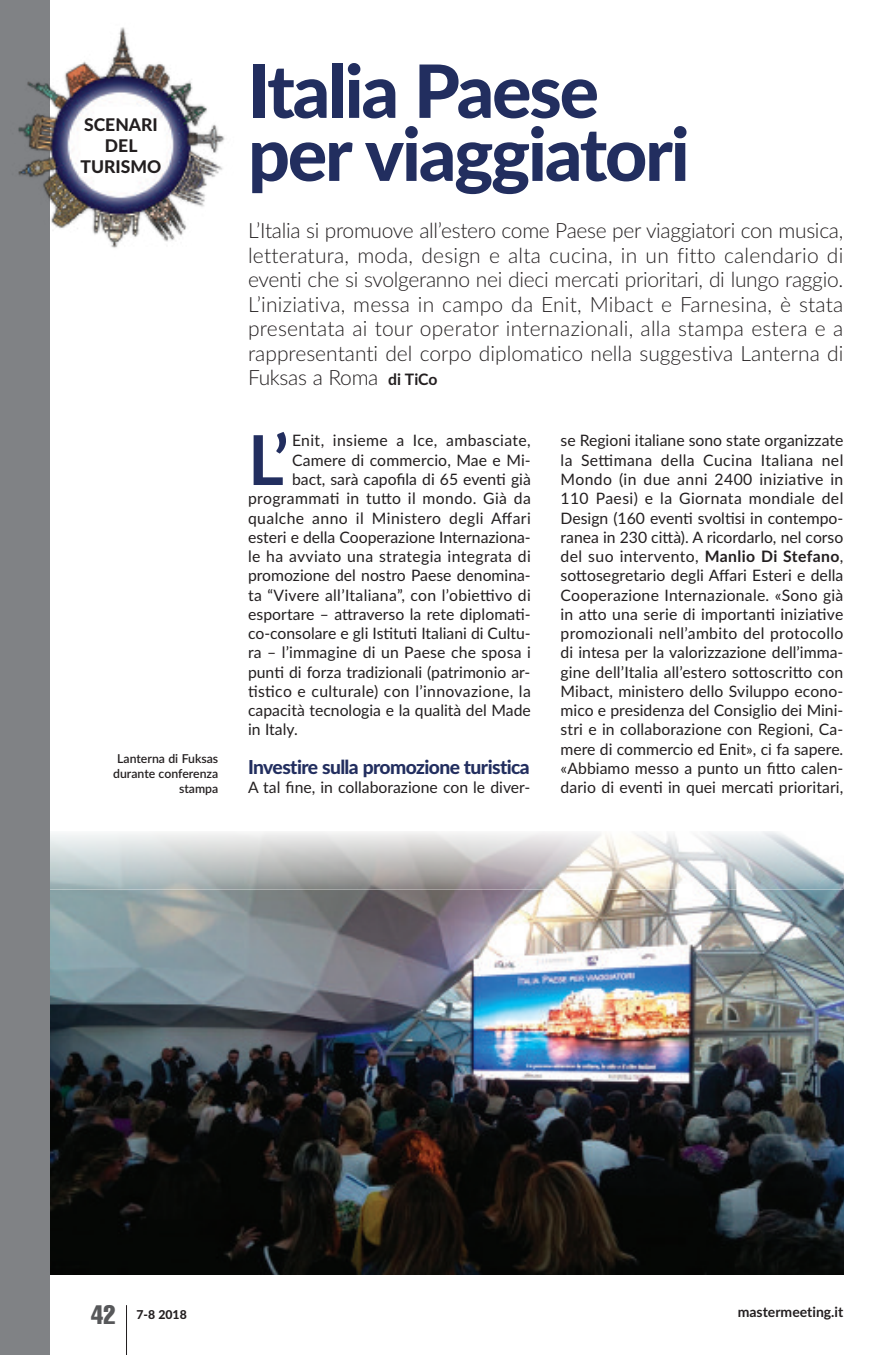
<style>
.page{position:relative;width:893px;height:1355px;background:#fff}
.page>*{position:absolute;margin:0;border:0;box-sizing:border-box;transform-origin:0 0}
.t1{font:800 73.5px/63px "Lato";letter-spacing:-.03em;color:#222e5f}
.t2{font:700 68.77px "Lato";color:#222e5f}
.t3{font:extra-condensed 26.25px "Helvetica";color:#57585a}
.t4{font:300 21px/24.5px "Lato";color:#231f20;text-align:justify}
.t5{font:800 19.25px "Lato";letter-spacing:-.035em;color:#222e5f}
.t6{font:800 17.5px/21px "Lato";color:#231f20;text-align:center}
.t7{font:15.75px/19.2px "Lato";letter-spacing:.005em;color:#231f20;text-align:justify}
.t8{font:15.75px "Lato";letter-spacing:.025em;color:#231f20}
.t9{font:700 14px "Lato";color:#231f20}
.t10{font:600 12.25px/14.9px "Lato";color:#231f20;text-align:right}
.t11{font:800 12.25px "Lato";color:#231f20}
.s1{font-weight:700;font-size:15.75px}
.s2{font-weight:700}
</style>
<div class="page">
<img style="left:50px;top:889px;width:793px;height:385px">
<svg style="left:50px;top:831px;width:793px;height:58px"></svg>
<hr style="left:126px;top:1305px;width:1px;height:49px;background:#231f20">
<div style="left:0;top:0;width:50px;height:1354px;background:#808285"></div>
<img style="left:18px;top:27px;width:207px;height:221px">
<p class="t6" style="left:81px;top:115px;width:82px">scenari del turismo</p>
<p class="t10" style="left:113px;top:751px;width:107px">Lanterna di Fuksas durante conferenza stampa</p>
<h1 class="t1" style="left:248px;top:61px;width:443px">italia Paese per viaggiatori</h1>
<p class="t4" style="left:248px;top:219px;width:597px">L’Italia si promuove all’estero come Paese per viaggiatori con musica, letteratura, moda, design e alta cucina, in un fitto calendario di eventi che si svolgeranno nei dieci mercati prioritari, di lungo raggio.<br>L’iniziativa, messa in campo da Enit, Mibact e Farnesina, è stata presentata ai tour operator internazionali, alla stampa estera e a rappresentanti del corpo diplomatico nella suggestiva Lanterna di Fuksas a Roma <span class="s1">di TiCo</span></p>
<h2 class="t2" style="left:248px;top:421px;width:42px">L’</h2>
<p class="t8" style="left:292px;top:432px;width:240px">Enit, insieme a Ice, ambasciate,</p>
<p class="t7" style="left:292px;top:450px;width:240px">Camere di commercio, Mae e Mi-</p>
<p class="t7" style="left:292px;top:470px;width:240px">bact, sarà capofila di 65 eventi già</p>
<p class="t8" style="left:248px;top:489px;width:284px">programmati in tutto il mondo. Già da</p>
<p class="t8" style="left:248px;top:509px;width:284px">qualche anno il Ministero degli Affari</p>
<p class="t7" style="left:248px;top:527px;width:284px">esteri e della Cooperazione Internaziona-</p>
<p class="t8" style="left:248px;top:547px;width:284px">le ha avviato una strategia integrata di</p>
<p class="t7" style="left:248px;top:566px;width:284px">promozione del nostro Paese denomina-</p>
<p class="t7" style="left:248px;top:585px;width:284px">ta “Vivere all’Italiana”, con l’obiettivo di</p>
<p class="t7" style="left:248px;top:604px;width:284px">esportare – attraverso la rete diplomati-</p>
<p class="t7" style="left:248px;top:624px;width:284px">co-consolare e gli Istituti Italiani di Cultu-</p>
<p class="t7" style="left:248px;top:643px;width:284px">ra – l’immagine di un Paese che sposa i</p>
<p class="t7" style="left:248px;top:662px;width:284px">punti di forza tradizionali (patrimonio ar-</p>
<p class="t7" style="left:248px;top:681px;width:284px">tistico e culturale) con l’innovazione, la</p>
<p class="t7" style="left:248px;top:701px;width:284px">capacità tecnologia e la qualità del Made</p>
<p class="t7" style="left:248px;top:720px;width:51px">in Italy.</p>
<p class="t5" style="left:248px;top:756px;width:283px">investire sulla promozione turistica</p>
<p class="t7" style="left:248px;top:778px;width:284px">A tal fine, in collaborazione con le diver-</p>
<p class="t7" style="left:561px;top:431px;width:284px">se Regioni italiane sono state organizzate la Settimana della Cucina Italiana nel Mondo (in due anni 2400 iniziative in 110 Paesi) e la Giornata mondiale del Design (160 eventi svoltisi in contempo&shy;ranea in 230 città). A ricordarlo, nel corso del suo intervento, <span class="s2">Manlio Di Stefano</span>, sottosegretario degli Affari Esteri e della Cooperazione Internazionale. «Sono già in atto una serie di importanti iniziative promozionali nell’ambito del protocollo di intesa per la valorizzazione dell’imma&shy;gine dell’Italia all’estero sottoscritto con Mibact, ministero dello Sviluppo econo&shy;mico e presidenza del Consiglio dei Mini&shy;stri e in collaborazione con Regioni, Ca&shy;mere di commercio ed Enit», ci fa sapere. «Abbiamo messo a punto un fitto calen&shy;dario di eventi in quei mercati prioritari,</p>
<h3 class="t3" style="left:91px;top:1305px;width:26px">42</h3>
<p class="t11" style="left:136px;top:1307px;width:52px">7-8 2018</p>
<p class="t9" style="left:738px;top:1303px;width:107px">mastermeeting.it</p>
</div>
